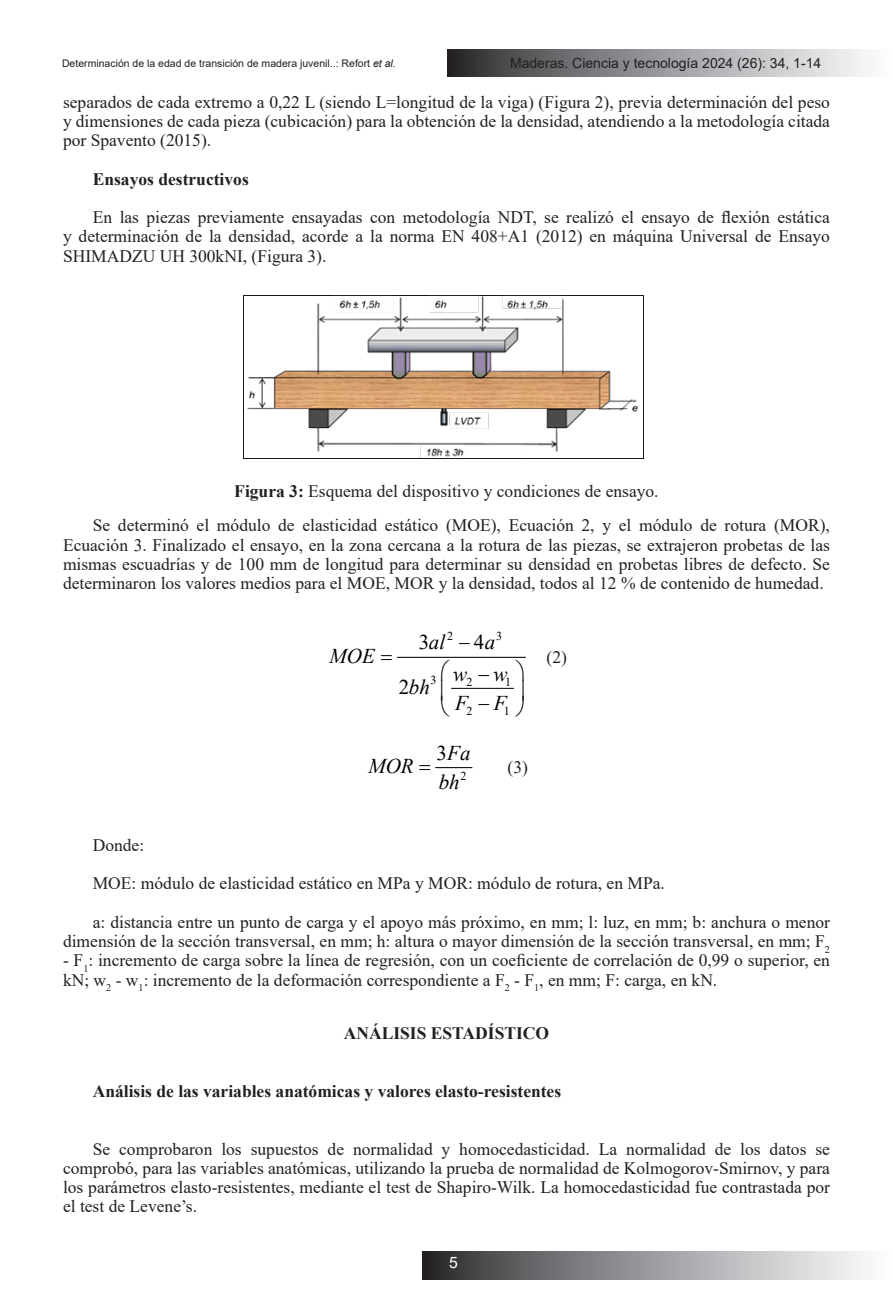
<style>
.page{position:relative;width:893px;height:1315px;background:#fff}
.page>*{position:absolute;margin:0;border:0;box-sizing:border-box;transform-origin:0 0}
.t1{font:italic 21px/29.1px "Times New Roman";color:#000}
.t2{font:21px "Times New Roman";color:#000}
.Párrafo_de_lista{font:17.5px/19.2px "Times New Roman";color:#231f20;text-align:justify}
.t3{font:700 17.5px "Times New Roman";color:#231f20}
.t4{font:15.75px "Arial";color:#fff}
.t5{font:14px "Arial";color:#231f20}
.t6{font:12.08px "Times New Roman";color:#000}
.t7{font:10.5px "Arial";color:#231f20}
.s1{font-style:italic}
.s2{font-weight:700}
.s3{font-style:normal}
</style>
<div class="page">
<svg style="left:448px;top:49px;width:420px;height:28px;background:#949597"></svg>
<svg style="left:423px;top:1252px;width:444px;height:27px;background:#949597"></svg>
<hr style="left:452px;top:688px;width:61px;height:1px;background:#000">
<hr style="left:397px;top:657px;width:128px;height:1px;background:#000">
<hr style="left:436px;top:767px;width:36px;height:1px;background:#000">
<img style="left:244px;top:295px;width:400px;height:163px">
<svg style="left:478px;top:687px;width:11px;height:2px"></svg>
<p class="t7" style="left:62px;top:56px;width:335px">Determinación de la edad de transición de madera juvenil..: Refort <span class="s1">et al.</span></p>
<p class="t5" style="left:510px;top:53px;width:313px">Maderas. Ciencia y tecnología 2024 (26): 34, 1-14</p>
<p class="Párrafo_de_lista" style="left:63px;top:92px;width:768px">separados de cada extremo a 0,22 L (siendo L=longitud de la viga) (Figura 2), previa determinación del peso y dimensiones de cada pieza (cubicación) para la obtención de la densidad, atendiendo a la metodología citada por Spavento (2015).</p>
<p class="t3" style="left:93px;top:166px;width:158px">Ensayos destructivos</p>
<p class="Párrafo_de_lista" style="left:63px;top:207px;width:768px;text-indent:30px">En las piezas previamente ensayadas con metodología NDT, se realizó el ensayo de flexión estática y determinación de la densidad, acorde a la norma EN 408+A1 (2012) en máquina Universal de Ensayo SHIMADZU UH 300kNI, (Figura 3).</p>
<p class="Párrafo_de_lista" style="left:234px;top:481px;width:426px"><span class="s2">Figura 3:</span> Esquema del dispositivo y condiciones de ensayo.</p>
<p class="Párrafo_de_lista" style="left:63px;top:515px;width:768px;text-indent:30px">Se determinó el módulo de elasticidad estático (MOE), Ecuación 2, y el módulo de rotura (MOR), Ecuación 3. Finalizado el ensayo, en la zona cercana a la rotura de las piezas, se extrajeron probetas de las mismas escuadrías y de 100 mm de longitud para determinar su densidad en probetas libres de defecto. Se determinaron los valores medios para el MOE, MOR y la densidad, todos al 12 % de contenido de humedad.</p>
<p class="t6" style="left:447px;top:627px;width:8px">2</p>
<p class="t6" style="left:496px;top:627px;width:8px">3</p>
<p class="t6" style="left:430px;top:671px;width:8px">3</p>
<p class="t6" style="left:466px;top:673px;width:8px">2</p>
<p class="t6" style="left:505px;top:673px;width:8px">1</p>
<p class="t6" style="left:466px;top:702px;width:8px">2</p>
<p class="t6" style="left:504px;top:702px;width:8px">1</p>
<p class="t1" style="left:419px;top:627px;width:28px"><span class="s3">3</span>al</p>
<p class="t2" style="left:459px;top:627px;width:38px">−4<span class="s1">a</span></p>
<p class="t1" style="left:399px;top:671px;width:33px"><span class="s3">2</span>bh</p>
<p class="t1" style="left:330px;top:640px;width:47px">MOE</p>
<p class="Párrafo_de_lista" style="left:547px;top:646px;width:22px">(2)</p>
<p class="t1" style="left:453px;top:658px;width:56px">w w<br>F F</p>
<p class="t1" style="left:368px;top:751px;width:47px">MOR</p>
<p class="t1" style="left:436px;top:737px;width:36px"><span class="s3">3</span>Fa</p>
<p class="t6" style="left:460px;top:767px;width:8px">2</p>
<p class="t1" style="left:439px;top:767px;width:22px">bh</p>
<p class="Párrafo_de_lista" style="left:508px;top:757px;width:22px">(3)</p>
<p class="Párrafo_de_lista" style="left:93px;top:834px;width:53px">Donde:</p>
<p class="Párrafo_de_lista" style="left:93px;top:873px;width:574px">MOE: módulo de elasticidad estático en MPa y MOR: módulo de rotura, en MPa.</p>
<p class="Párrafo_de_lista" style="left:63px;top:911px;width:768px;text-align:right">a: distancia entre un punto de carga y el apoyo más próximo, en mm; l: luz, en mm; b: anchura o menor dimensión de la sección transversal, en mm; h: altura o mayor dimensión de la sección transversal, en mm; F<sub>2</sub></p>
<p class="Párrafo_de_lista" style="left:63px;top:950px;width:768px">- F<sub>1</sub>: incremento de carga sobre la línea de regresión, con un coeficiente de correlación de 0,99 o superior, en kN; w<sub>2</sub> - w<sub>1</sub>: incremento de la deformación correspondiente a F<sub>2</sub> - F<sub>1</sub>, en mm; F: carga, en kN.</p>
<p class="t3" style="left:344px;top:1020px;width:207px">ANÁLISIS ESTADÍSTICO</p>
<p class="t3" style="left:93px;top:1078px;width:470px">Análisis de las variables anatómicas y valores elasto-resistentes</p>
<p class="Párrafo_de_lista" style="left:63px;top:1138px;width:768px;text-indent:30px">Se comprobaron los supuestos de normalidad y homocedasticidad. La normalidad de los datos se comprobó, para las variables anatómicas, utilizando la prueba de normalidad de Kolmogorov-Smirnov, y para los parámetros elasto-resistentes, mediante el test de Shapiro-Wilk. La homocedasticidad fue contrastada por el test de Levene’s.</p>
<p class="t4" style="left:449px;top:1252px;width:10px">5</p>
</div>
